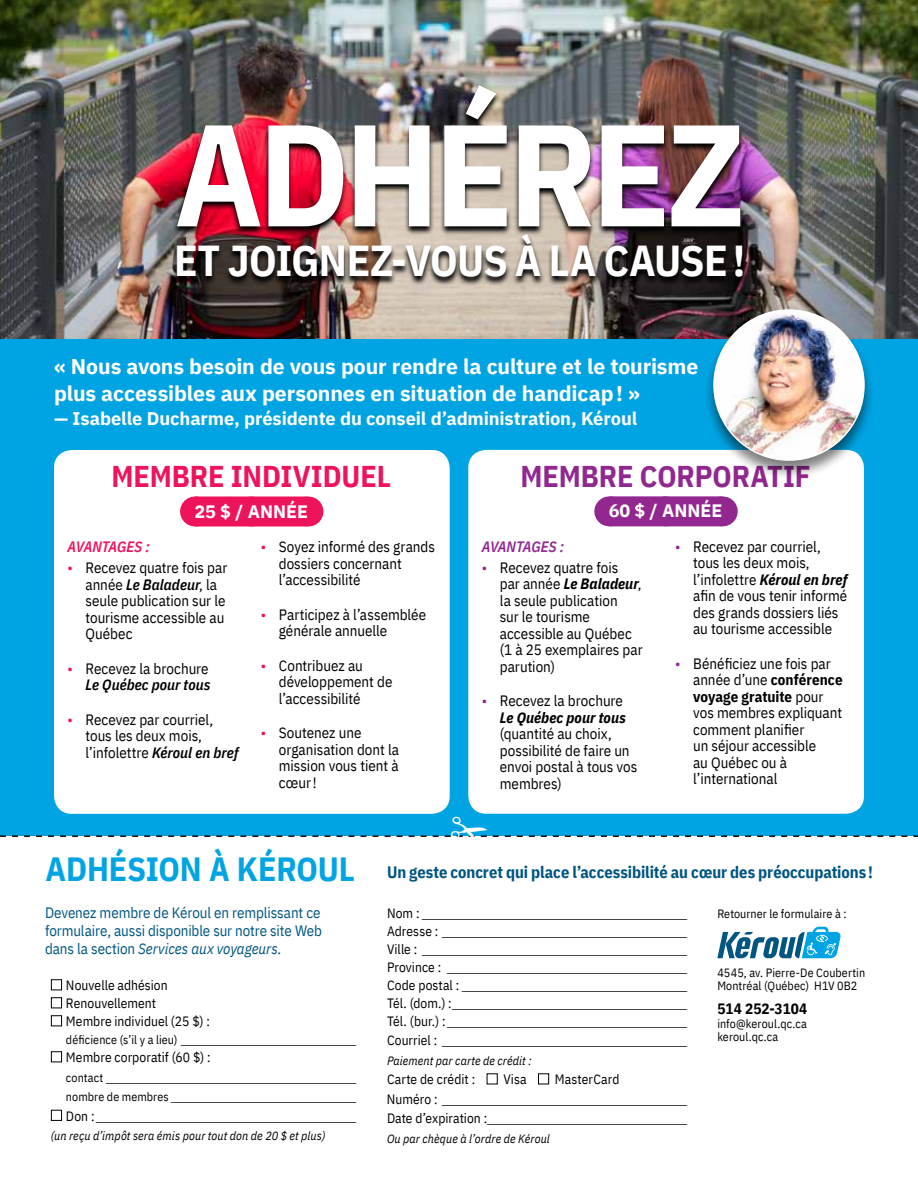
<style>
.page{position:relative;width:918px;height:1188px;background:#fff}
.page>*{position:absolute;margin:0;border:0;box-sizing:border-box;transform-origin:0 0}
.t1{font:700 144.45px "IBM Plex Sans Cond";letter-spacing:-.035em;color:#fff}
.t2{font:700 43.2px "IBM Plex Sans Cond";letter-spacing:-.01em;color:#fff}
.t3{font:700 33.6px "IBM Plex Sans Cond";letter-spacing:-.005em;color:#00a4e3}
.t4{font:700 30px "IBM Plex Sans Cond";letter-spacing:-.005em;color:#ed145b}
.t5{font:700 30px "IBM Plex Sans Cond";letter-spacing:-.005em;color:#92278f}
.t6{font:700 21.3px/27.3px "IBM Plex Sans";letter-spacing:-.005em;color:#fff}
.t7{font:700 18.3px "IBM Plex Sans";letter-spacing:-.005em;color:#fff}
.t8{font:700 18px "IBM Plex Sans";color:#fff}
.t9{font:700 16.5px "IBM Plex Sans Cond";letter-spacing:-.005em;color:#005581}
.t10{font:15px/16.5px "IBM Plex Sans Cond";color:#000}
.t11{font:15px/18px "IBM Plex Sans Cond";letter-spacing:-.01em;color:#005581;text-align:justify}
.t12{font:700 15px "IBM Plex Sans Cond";letter-spacing:.01em;color:#000}
.t13{font:italic 600 15px "IBM Plex Sans Cond";letter-spacing:-.005em;color:#ed145b}
.t14{font:italic 600 15px "IBM Plex Sans Cond";letter-spacing:-.005em;color:#92278f}
.t15{font:13.5px/18px "IBM Plex Sans Cond";letter-spacing:.005em;color:#000}
.t16{font:12px/13.5px "IBM Plex Sans Cond";letter-spacing:.01em;color:#000}
.t17{font:italic 12px "IBM Plex Sans Cond";letter-spacing:.01em;color:#000}
.t18{font:9px/18px "Arial";color:#000;text-align:justify}
.s1{color:#ed145b}
.s2{font-weight:600;font-style:italic}
.s3{color:#92278f}
.s4{font-weight:700;font-style:italic}
.s5{font-weight:700}
.s6{font-style:italic}
.s7{font-family:"IBM Plex Sans Cond";font-size:12px}
.s8{font-family:"IBM Plex Sans Cond";font-size:13.5px}
</style>
<div class="page">
<img style="left:0;top:0;width:918px;height:339px">
<div style="left:0;top:339px;width:918px;height:496px;background:#00a4e3"></div>
<div style="left:538px;top:1073px;width:11px;height:11px;border:1px solid #000"></div>
<div style="left:51px;top:979px;width:11px;height:11px;border:1px solid #000"></div>
<div style="left:51px;top:997px;width:11px;height:11px;border:1px solid #000"></div>
<div style="left:51px;top:1015px;width:11px;height:11px;border:1px solid #000"></div>
<div style="left:51px;top:1051px;width:11px;height:11px;border:1px solid #000"></div>
<div style="left:51px;top:1110px;width:11px;height:11px;border:1px solid #000"></div>
<img style="left:172px;top:85px;width:573px;height:149px">
<svg style="left:717px;top:927px;width:124px;height:31px"></svg>
<div style="left:54px;top:450px;width:396px;height:364px;background:#fff;border-radius:18px"></div>
<div style="left:195px;top:496px;width:113px;height:30px;background:#ed145b"></div>
<svg style="left:251px;top:496px;width:28px;height:1px"></svg>
<hr style="left:308px;top:496px;width:1px;height:30px;background:#ed145b">
<div style="left:468px;top:450px;width:396px;height:364px;background:#fff;border-radius:18px"></div>
<div style="left:609px;top:496px;width:113px;height:30px;background:#92278f"></div>
<svg style="left:666px;top:496px;width:28px;height:1px"></svg>
<hr style="left:722px;top:496px;width:1px;height:30px;background:#92278f">
<img style="left:172px;top:234px;width:576px;height:52px">
<div style="left:703px;top:308px;width:172px;height:172px;background:#000;opacity:.5"></div>
<img style="left:714px;top:310px;width:150px;height:150px;border-radius:75px">
<svg style="left:0;top:835px;width:918px;height:2px"></svg>
<h1 class="t1" style="left:174px;top:60px;width:573px">ADHÉREZ</h1>
<h2 class="t2" style="left:174px;top:227px;width:573px">ET JOIGNEZ-VOUS À LA CAUSE!</h2>
<h3 class="t6" style="left:54px;top:351px;width:646px">« Nous avons besoin de vous pour rendre la culture et le tourisme plus accessibles aux personnes en situation de handicap! »</h3>
<p class="t7" style="left:54px;top:404px;width:585px">— Isabelle Ducharme, présidente du conseil d’administration, Kéroul</p>
<h3 class="t4" style="left:111px;top:452px;width:281px">MEMBRE INDIVIDUEL</h3>
<p class="t8" style="left:194px;top:497px;width:115px">25 $ / ANNÉE</p>
<p class="t13" style="left:68px;top:535px;width:84px">AVANTAGES :</p>
<p class="t10" style="left:85px;top:558px;width:143px;text-indent:-18px"><span class="s1">•</span> Recevez quatre fois par année <span class="s2">Le Baladeur</span>, la seule publication sur le tourisme accessible au<br>Québec</p>
<p class="t10" style="left:67px;top:659px;width:145px;text-align:right"><span class="s1">•</span> Recevez la brochure<br><span class="s2">Le Québec pour tous</span></p>
<p class="t10" style="left:85px;top:710px;width:155px;text-indent:-18px"><span class="s1">•</span> Recevez par courriel, tous les deux mois, l’infolettre <span class="s2">Kéroul en bref</span></p>
<p class="t10" style="left:279px;top:537px;width:158px;text-indent:-18px"><span class="s1">•</span> Soyez informé des grands dossiers concernant l’accessibilité</p>
<p class="t10" style="left:279px;top:605px;width:149px;text-indent:-18px"><span class="s1">•</span> Participez à l’assemblée générale annuelle</p>
<p class="t10" style="left:279px;top:656px;width:115px;text-indent:-18px"><span class="s1">•</span> Contribuez au développement de l’accessibilité</p>
<p class="t10" style="left:279px;top:723px;width:122px;text-indent:-18px"><span class="s1">•</span> Soutenez une organisation dont la mission vous tient à cœur!</p>
<h3 class="t5" style="left:520px;top:452px;width:292px">MEMBRE CORPORATIF</h3>
<p class="t8" style="left:609px;top:497px;width:115px">60 $ / ANNÉE</p>
<p class="t14" style="left:482px;top:535px;width:84px">AVANTAGES :</p>
<p class="t10" style="left:500px;top:558px;width:144px;text-indent:-18px"><span class="s3">•</span> Recevez quatre fois<br>par année <span class="s4">Le Baladeur</span>, la seule publication<br>sur le tourisme accessible au Québec (1 à 25 exemplaires par parution)</p>
<p class="t10" style="left:482px;top:692px;width:146px;text-align:right"><span class="s3">•</span> Recevez la brochure<br><span class="s4">Le Québec pour tous</span></p>
<p class="t10" style="left:500px;top:725px;width:139px">(quantité au choix, possibilité de faire un envoi postal à tous vos membres)</p>
<p class="t10" style="left:693px;top:537px;width:156px;text-indent:-18px"><span class="s3">•</span> Recevez par courriel, tous les deux mois, l’infolettre <span class="s4">Kéroul en bref </span>afin de vous tenir informé des grands dossiers liés au tourisme accessible</p>
<p class="t10" style="left:693px;top:654px;width:151px;text-indent:-18px"><span class="s3">•</span> Bénéficiez une fois par année d’une <span class="s5">conférence voyage gratuite</span> pour vos membres expliquant comment planifier<br>un séjour accessible<br>au Québec ou à l’international</p>
<h3 class="t3" style="left:46px;top:842px;width:311px">ADHÉSION À KÉROUL</h3>
<p class="t11" style="left:45px;top:902px;width:278px">Devenez membre de Kéroul en remplissant ce formulaire, aussi disponible sur notre site Web dans la section <span class="s6">Services aux voyageurs</span>.</p>
<p class="t15" style="left:66px;top:975px;width:145px">Nouvelle adhésion<br>Renouvellement<br>Membre individuel (25 $) :</p>
<p class="t18" style="left:66px;top:1032px;width:292px"><span class="s7">déficience (s’il y a lieu)</span> ___________________________________</p>
<p class="t15" style="left:66px;top:1047px;width:146px">Membre corporatif (60 $) :</p>
<p class="t18" style="left:66px;top:1069px;width:292px;line-height:19.5px"><span class="s7">contact</span> __________________________________________________ <span class="s7">nombre de membres</span> _____________________________________ <span class="s8">Don :</span> ____________________________________________________</p>
<p class="t17" style="left:51px;top:1127px;width:276px">(un reçu d’impôt sera émis pour tout don de 20 $ et plus)</p>
<p class="t9" style="left:387px;top:859px;width:488px">Un geste concret qui place l’accessibilité au cœur des préoccupations !</p>
<p class="t18" style="left:387px;top:906px;width:302px"><span class="s8">Nom :</span> _____________________________________________________ <span class="s8">Adresse :</span> _________________________________________________ <span class="s8">Ville :</span> _____________________________________________________ <span class="s8">Province :</span> ________________________________________________ <span class="s8">Code postal :</span> _____________________________________________ <span class="s8">Tél. (dom.) :</span>_______________________________________________ <span class="s8">Tél. (bur.) :</span> ________________________________________________</p>
<p class="t18" style="left:387px;top:1033px;width:302px"><span class="s8">Courriel :</span> _________________________________________________</p>
<p class="t17" style="left:387px;top:1051px;width:146px">Paiement par carte de crédit :</p>
<p class="t15" style="left:387px;top:1069px;width:90px">Carte de crédit :</p>
<p class="t15" style="left:503px;top:1069px;width:25px">Visa</p>
<p class="t15" style="left:555px;top:1069px;width:66px">MasterCard</p>
<p class="t18" style="left:387px;top:1091px;width:302px;line-height:19.5px"><span class="s8">Numéro :</span> _________________________________________________<br><span class="s8">Date d’expiration :</span>________________________________________</p>
<p class="t17" style="left:387px;top:1129px;width:164px">Ou par chèque à l’ordre de Kéroul</p>
<p class="t16" style="left:717px;top:906px;width:131px">Retourner le formulaire à :</p>
<p class="t16" style="left:717px;top:965px;width:149px">4545, av. Pierre-De Coubertin<br>Montréal (Québec) H1V 0B2</p>
<p class="t12" style="left:717px;top:997px;width:92px">514 252-3104</p>
<p class="t16" style="left:717px;top:1016px;width:91px">info@keroul.qc.ca keroul.qc.ca</p>
</div>
